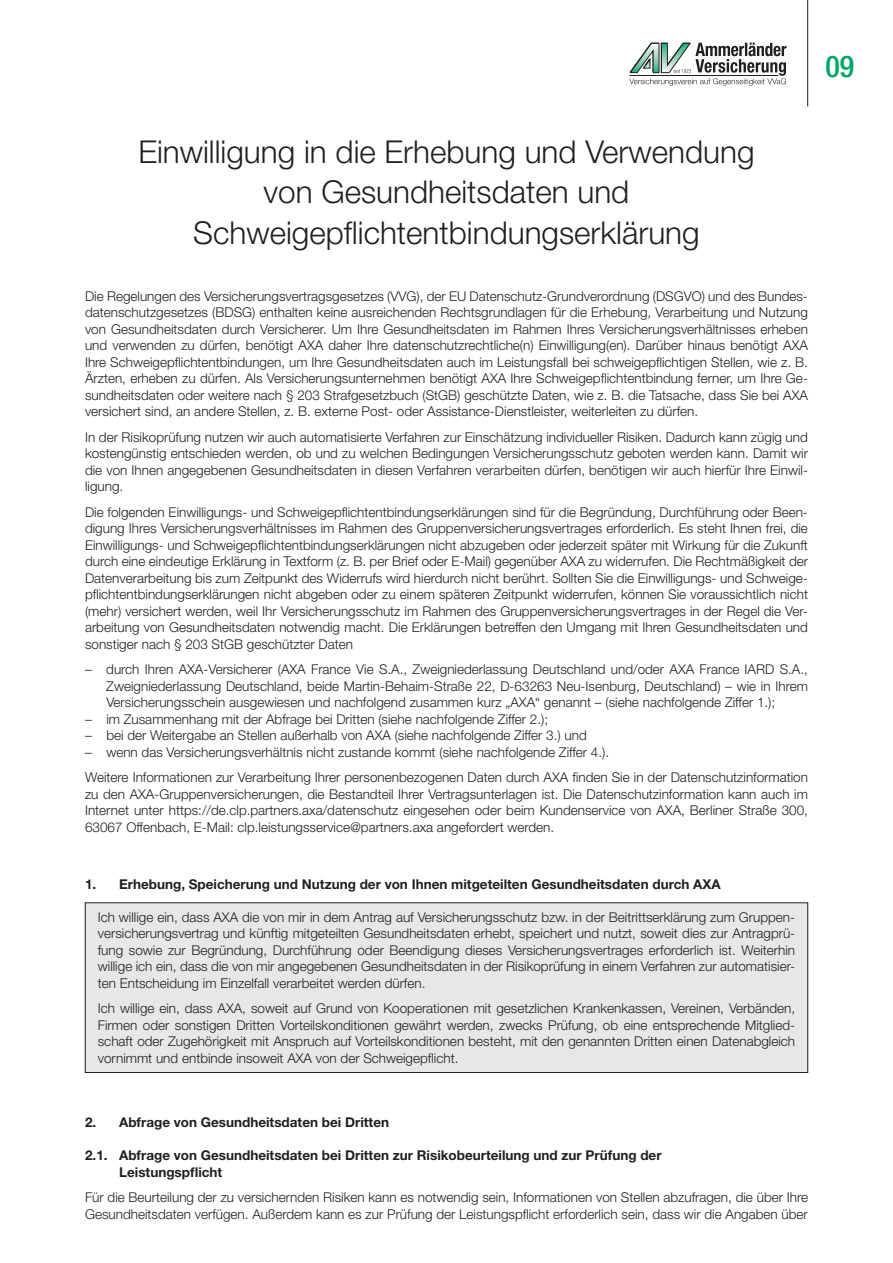
<style>
.page{position:relative;width:893px;height:1263px;background:#fff}
.page>*{position:absolute;margin:0;border:0;box-sizing:border-box;transform-origin:0 0}
.t1{font:300 31.5px/40.5px "Helvetica Neue LT Std";color:#231f20;text-align:center}
.t2{font:500 condensed 30px "Helvetica Neue LT Std";color:#00a665}
.t3{font:300 13.5px/16.5px "Helvetica Neue LT Std";color:#231f20;text-align:justify}
.t4{font:700 13.5px/16.5px "Helvetica Neue LT Std";color:#231f20}
</style>
<div class="page">
<div style="left:85px;top:903px;width:723px;height:169px;background:#e6e7e9"></div>
<div style="left:85px;top:902px;width:723px;height:171px;border:1px solid #231f20"></div>
<svg style="left:629px;top:43px;width:157px;height:43px"></svg>
<hr style="left:629px;top:75px;width:149px;height:1px;background:#231f20">
<hr style="left:807px;top:0;width:1px;height:106px;background:#231f20">
<h2 class="t2" style="left:825px;top:48px;width:30px">09</h2>
<h1 class="t1" style="left:138px;top:131px;width:618px">Einwilligung in die Erhebung und Verwendung von Gesundheitsdaten und<br>Schweigepflichtentbindungserklärung</h1>
<p class="t3" style="left:85px;top:288px;width:724px">Die Regelungen des Versicherungsvertragsgesetzes (VVG), der EU Datenschutz-Grundverordnung (DSGVO) und des Bundes&shy;datenschutzgesetzes (BDSG) enthalten keine ausreichenden Rechtsgrundlagen für die Erhebung, Verarbeitung und Nutzung von Gesundheitsdaten durch Versicherer. Um Ihre Gesundheitsdaten im Rahmen Ihres Versicherungsverhältnisses erheben und verwenden zu dürfen, benötigt AXA daher Ihre datenschutzrechtliche(n) Einwilligung(en). Darüber hinaus benötigt AXA Ihre Schweigepflichtentbindungen, um Ihre Gesundheitsdaten auch im Leistungsfall bei schweigepflichtigen Stellen, wie z. B.<br>Ärzten, erheben zu dürfen. Als Versicherungsunternehmen benötigt AXA Ihre Schweigepflichtentbindung ferner, um Ihre Ge&shy;sundheitsdaten oder weitere nach § 203 Strafgesetzbuch (StGB) geschützte Daten, wie z. B. die Tatsache, dass Sie bei AXA versichert sind, an andere Stellen, z. B. externe Post- oder Assistance-Dienstleister, weiterleiten zu dürfen.</p>
<p class="t3" style="left:85px;top:429px;width:724px">In der Risikoprüfung nutzen wir auch automatisierte Verfahren zur Einschätzung individueller Risiken. Dadurch kann zügig und kostengünstig entschieden werden, ob und zu welchen Bedingungen Versicherungsschutz geboten werden kann. Damit wir die von Ihnen angegebenen Gesundheitsdaten in diesen Verfahren verarbeiten dürfen, benötigen wir auch hierfür Ihre Einwil&shy;ligung.</p>
<p class="t3" style="left:85px;top:504px;width:724px">Die folgenden Einwilligungs- und Schweigepflichtentbindungserklärungen sind für die Begründung, Durchführung oder Been&shy;digung Ihres Versicherungsverhältnisses im Rahmen des Gruppenversicherungsvertrages erforderlich. Es steht Ihnen frei, die Einwilligungs- und Schweigepflichtentbindungserklärungen nicht abzugeben oder jederzeit später mit Wirkung für die Zukunft durch eine eindeutige Erklärung in Textform (z. B. per Brief oder E-Mail) gegenüber AXA zu widerrufen. Die Rechtmäßigkeit der Datenverarbeitung bis zum Zeitpunkt des Widerrufs wird hierdurch nicht berührt. Sollten Sie die Einwilligungs- und Schweige&shy;pflichtentbindungserklärungen nicht abgeben oder zu einem späteren Zeitpunkt widerrufen, können Sie voraussichtlich nicht (mehr) versichert werden, weil Ihr Versicherungsschutz im Rahmen des Gruppenversicherungsvertrages in der Regel die Ver&shy;arbeitung von Gesundheitsdaten notwendig macht. Die Erklärungen betreffen den Umgang mit Ihren Gesundheitsdaten und sonstiger nach § 203 StGB geschützter Daten</p>
<p class="t3" style="left:106px;top:661px;width:703px;text-indent:-21px">– durch Ihren AXA-Versicherer (AXA France Vie S.A., Zweigniederlassung Deutschland und/oder AXA France IARD S.A., Zweigniederlassung Deutschland, beide Martin-Behaim-Straße 22, D-63263 Neu-Isenburg, Deutschland) – wie in Ihrem Versicherungsschein ausgewiesen und nachfolgend zusammen kurz „AXA“ genannt – (siehe nachfolgende Ziffer 1.);</p>
<p class="t3" style="left:85px;top:711px;width:465px">– im Zusammenhang mit der Abfrage bei Dritten (siehe nachfolgende Ziffer 2.);</p>
<p class="t3" style="left:85px;top:727px;width:503px">– bei der Weitergabe an Stellen außerhalb von AXA (siehe nachfolgende Ziffer 3.) und</p>
<p class="t3" style="left:85px;top:739px;width:724px;line-height:25.5px">– wenn das Versicherungsverhältnis nicht zustande kommt (siehe nachfolgende Ziffer 4.).<br>Weitere Informationen zur Verarbeitung Ihrer personenbezogenen Daten durch AXA finden Sie in der Datenschutzinformation</p>
<p class="t3" style="left:85px;top:786px;width:724px">zu den AXA-Gruppenversicherungen, die Bestandteil Ihrer Vertragsunterlagen ist. Die Datenschutzinformation kann auch im Internet unter https://de.clp.partners.axa/datenschutz eingesehen oder beim Kundenservice von AXA, Berliner Straße 300, 63067 Offenbach, E-Mail: clp.leistungsservice@partners.axa angefordert werden.</p>
<p class="t4" style="left:85px;top:875px;width:637px">1. Erhebung, Speicherung und Nutzung der von Ihnen mitgeteilten Gesundheitsdaten durch AXA</p>
<p class="t3" style="left:98px;top:908px;width:699px">Ich willige ein, dass AXA die von mir in dem Antrag auf Versicherungsschutz bzw. in der Beitrittserklärung zum Gruppen&shy;versicherungsvertrag und künftig mitgeteilten Gesundheitsdaten erhebt, speichert und nutzt, soweit dies zur Antragprü&shy;fung sowie zur Begründung, Durchführung oder Beendigung dieses Versicherungsvertrages erforderlich ist. Weiterhin willige ich ein, dass die von mir angegebenen Gesundheitsdaten in der Risikoprüfung in einem Verfahren zur automatisier&shy;ten Entscheidung im Einzelfall verarbeitet werden dürfen.</p>
<p class="t3" style="left:98px;top:1000px;width:699px">Ich willige ein, dass AXA, soweit auf Grund von Kooperationen mit gesetzlichen Krankenkassen, Vereinen, Verbänden, Firmen oder sonstigen Dritten Vorteilskonditionen gewährt werden, zwecks Prüfung, ob eine entsprechende Mitglied&shy;schaft oder Zugehörigkeit mit Anspruch auf Vorteilskonditionen besteht, mit den genannten Dritten einen Datenabgleich vornimmt und entbinde insoweit AXA von der Schweigepflicht.</p>
<p class="t4" style="left:85px;top:1114px;width:306px">2. Abfrage von Gesundheitsdaten bei Dritten</p>
<p class="t4" style="left:119px;top:1147px;width:544px;text-indent:-34px">2.1. Abfrage von Gesundheitsdaten bei Dritten zur Risikobeurteilung und zur Prüfung der<br>Leistungspflicht</p>
<p class="t3" style="left:85px;top:1189px;width:724px">Für die Beurteilung der zu versichernden Risiken kann es notwendig sein, Informationen von Stellen abzufragen, die über Ihre<br>Gesundheitsdaten verfügen. Außerdem kann es zur Prüfung der Leistungspflicht erforderlich sein, dass wir die Angaben über</p>
</div>
